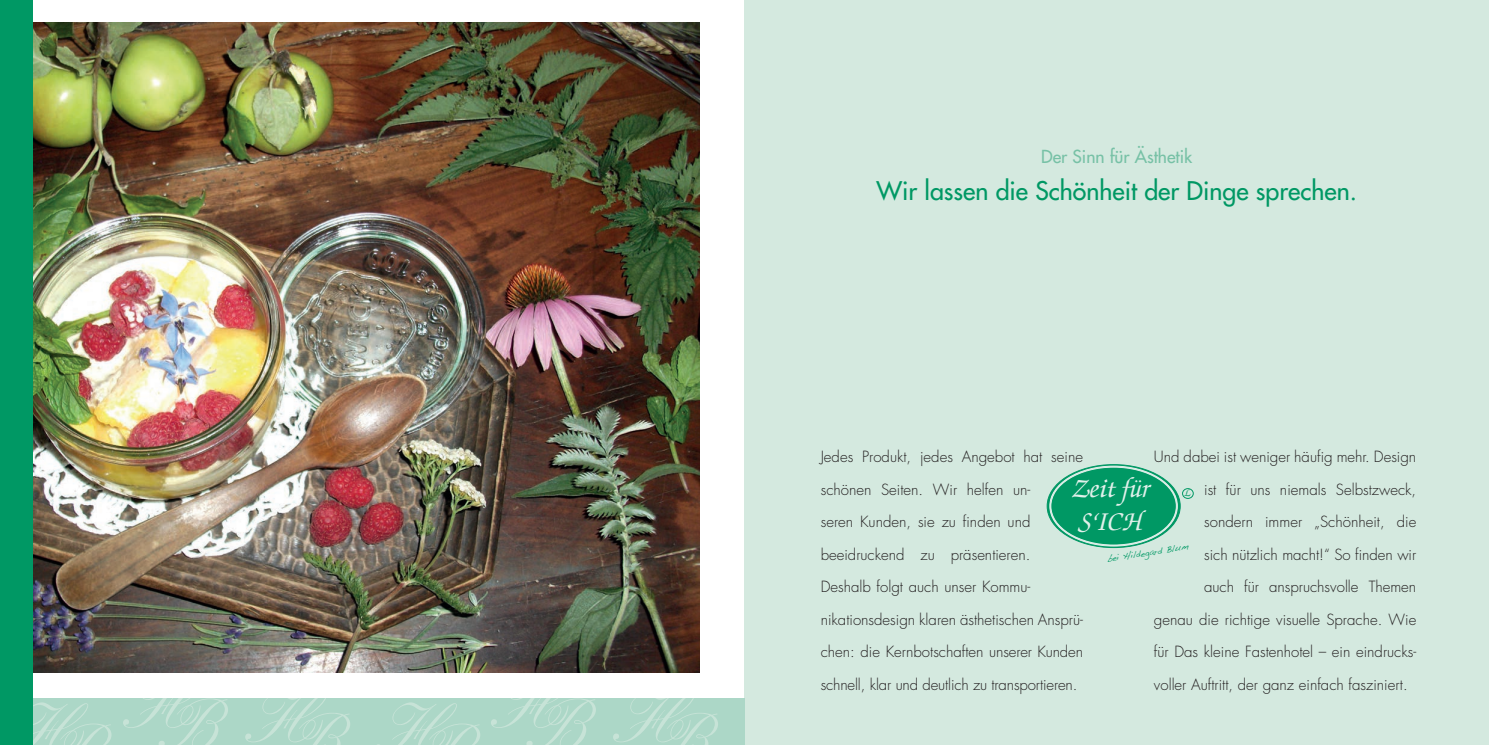
<style>
.page{position:relative;width:1489px;height:745px;background:#fff}
.page>*{position:absolute;margin:0;border:0;box-sizing:border-box;transform-origin:0 0}
.t1{font:500 69px "Kuenstler Script";letter-spacing:-.525em;color:#c7e3d7}
.t2{font:italic 27.88px/33.5px "Zapf Chancery";color:#e0f0ea}
.t3{font:25px "Futura";color:#009864}
.t4{font:17.5px "Futura";color:#77c1a6}
.t5{font:300 15px/32.5px "Futura";color:#231f20}
.t6{font:italic 10.75px "Zapf Chancery";color:#009864}
.t7{font:9.25px "Handwriting Dakota";color:#009864}
</style>
<div class="page">
<div style="left:744px;top:0;width:744px;height:744px;background:#d4e9df"></div>
<div style="left:0;top:698px;width:744px;height:46px;background:#acd7c7"></div>
<img style="left:32px;top:23px;width:667px;height:649px">
<div style="left:0;top:0;width:32px;height:744px;background:#009864"></div>
<div style="left:1182px;top:488px;width:11px;height:10px;border:1px solid #009864;border-radius:50%"></div>
<div style="left:1047px;top:464px;width:133px;height:83px;background:#009864;border-radius:50%"></div>
<h1 class="t1" style="left:6px;top:683px;width:705px">H HBHB H HBHB</h1>
<p class="t4" style="left:1041px;top:145px;width:153px">Der Sinn für Ästhetik</p>
<h3 class="t3" style="left:876px;top:175px;width:482px">Wir lassen die Schönheit der Dinge sprechen.</h3>
<p class="t5" style="left:1153px;top:440px;width:264px">Und dabei ist weniger häufig mehr. Design</p>
<p class="t5" style="left:1204px;top:473px;width:214px">ist für uns niemals Selbstzweck,</p>
<p class="t5" style="left:1204px;top:505px;width:214px">sondern immer „Schönheit, die</p>
<p class="t5" style="left:1204px;top:538px;width:214px">sich nützlich macht!“ So finden wir</p>
<p class="t5" style="left:1204px;top:570px;width:214px">auch für anspruchsvolle Themen</p>
<p class="t5" style="left:1153px;top:603px;width:264px">genau die richtige visuelle Sprache. Wie</p>
<p class="t5" style="left:1153px;top:635px;width:264px">für Das kleine Fastenhotel – ein eindrucks-</p>
<p class="t5" style="left:1153px;top:668px;width:255px">voller Auftritt, der ganz einfach fasziniert.</p>
<p class="t5" style="left:820px;top:440px;width:264px">Jedes Produkt, jedes Angebot hat seine schönen Seiten. Wir helfen un-<br>seren Kunden, sie zu finden und beeidruckend zu präsentieren.<br>Deshalb folgt auch unser Kommu&shy;nikationsdesign klaren ästhetischen Ansprü&shy;chen: die Kernbotschaften unserer Kunden schnell, klar und deutlich zu transportieren.</p>
<h2 class="t2" style="left:1073px;top:472px;width:78px">Zeit für<br>S‘ICH</h2>
<p class="t6" style="left:1184px;top:487px;width:7px">L</p>
<p class="t7" style="left:1106px;top:553px;width:84px;rotate:-9deg">bei Hildegard Blum</p>
</div>
